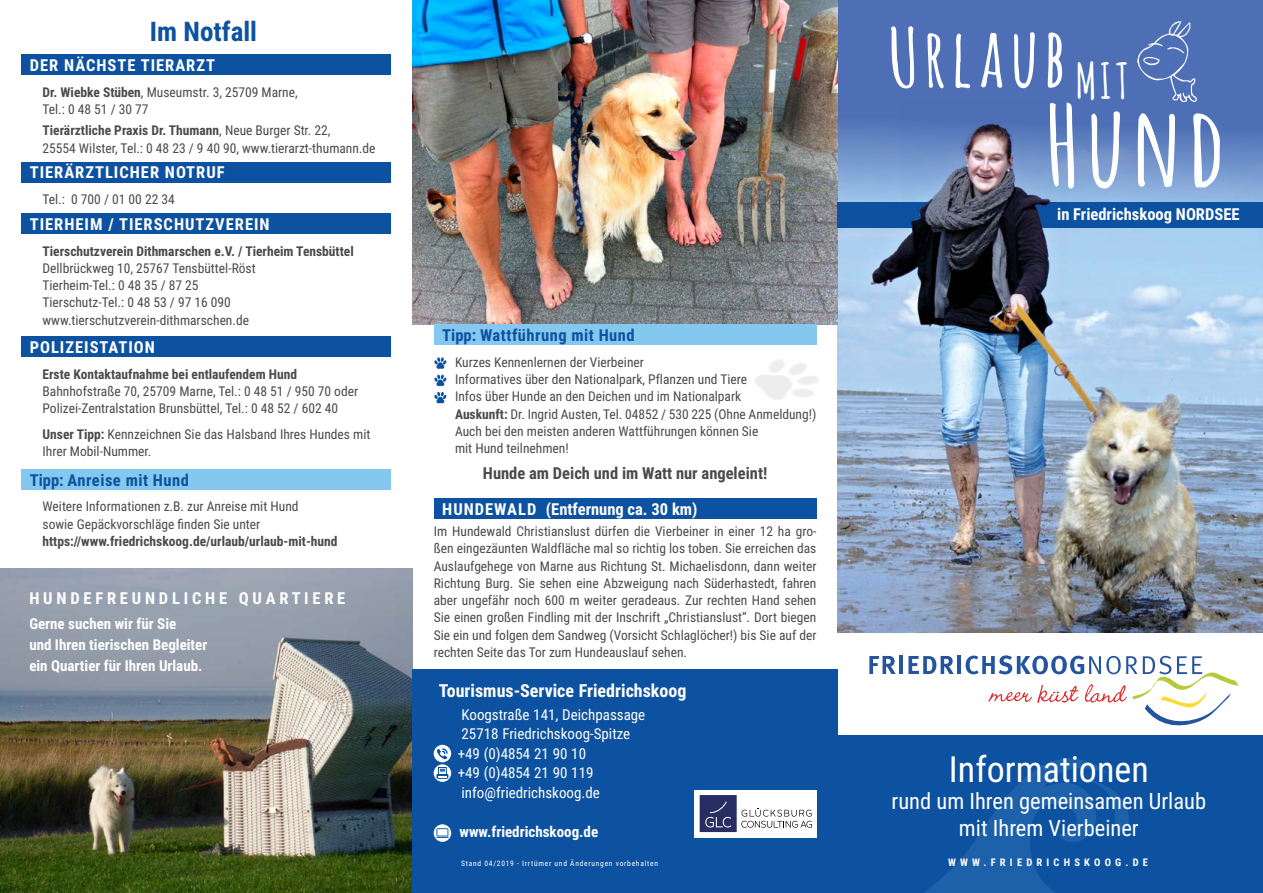
<style>
.page{position:relative;width:1263px;height:893px;background:#fff}
.page>*{position:absolute;margin:0;border:0;box-sizing:border-box;transform-origin:0 0}
.t1{font:700 111px "Amatic";color:#fff}
.t2{font:700 80.55px "Amatic";letter-spacing:.1em;color:#fff}
.t3{font:36px "Roboto Condensed";color:#fff}
.t4{font:700 27px "Roboto Condensed";color:#0d52a0}
.t5{font:22.5px/27px "Roboto Condensed";color:#fff;text-align:center}
.t6{font:700 18px "Roboto Condensed";color:#fff}
.t7{font:700 16.5px "Roboto Condensed";letter-spacing:.06em;color:#fff}
.t8{font:700 16.5px "Roboto Condensed";color:#fff}
.t9{font:700 16.5px "Roboto Condensed";letter-spacing:.03em;color:#0d52a0}
.t10{font:700 16.5px "Roboto Condensed";color:#4a4a49}
.t11{font:15px/19.5px "Roboto Condensed";color:#fff}
.t12{font:700 15px/21px "Roboto Condensed";color:#fff}
.t13{font:13.5px/17.2px "Roboto Condensed";color:#4a4a49}
.t14{font:700 13.5px "Roboto Condensed";color:#4a4a49}
.t15{font:700 10.5px "Roboto Condensed";letter-spacing:.4em;color:#fff}
.t16{font:7.5px "Roboto Condensed";letter-spacing:.1em;color:#fff}
.s1{font-weight:700}
</style>
<div class="page">
<img style="left:0;top:568px;width:412px;height:325px">
<img style="left:838px;top:233px;width:425px;height:400px">
<svg style="left:869px;top:656px;width:27px;height:18px"></svg>
<hr style="left:899px;top:656px;width:4px;height:18px;background:#23549d">
<svg style="left:908px;top:656px;width:46px;height:18px"></svg>
<hr style="left:957px;top:656px;width:4px;height:18px;background:#23549d">
<svg style="left:965px;top:655px;width:273px;height:71px"></svg>
<div style="left:838px;top:736px;width:425px;height:157px;background:#0d52a0"></div>
<svg style="left:925px;top:759px;width:204px;height:134px"></svg>
<svg style="left:838px;top:0;width:425px;height:233px;background:#5b7dbd"></svg>
<img style="left:412px;top:0;width:426px;height:325px">
<div style="left:434px;top:498px;width:382px;height:21px;background:#0d52a0"></div>
<div style="left:412px;top:669px;width:426px;height:224px;background:#0d52a0"></div>
<div style="left:21px;top:54px;width:370px;height:21px;background:#0d52a0"></div>
<div style="left:21px;top:162px;width:370px;height:20px;background:#0d52a0"></div>
<div style="left:21px;top:213px;width:370px;height:21px;background:#0d52a0"></div>
<div style="left:21px;top:336px;width:370px;height:21px;background:#0d52a0"></div>
<div style="left:838px;top:202px;width:425px;height:26px;background:#0d52a0"></div>
<img style="left:901px;top:102px;width:166px;height:228px">
<svg style="left:755px;top:359px;width:64px;height:41px"></svg>
<div style="left:434px;top:324px;width:382px;height:21px;background:#85c8ef"></div>
<svg style="left:1137px;top:21px;width:60px;height:81px;background:#607ebc"></svg>
<svg style="left:434px;top:357px;width:12px;height:29px"></svg>
<svg style="left:434px;top:392px;width:12px;height:11px"></svg>
<svg style="left:434px;top:764px;width:17px;height:18px"></svg>
<svg style="left:438px;top:767px;width:8px;height:2px"></svg>
<svg style="left:437px;top:769px;width:10px;height:10px"></svg>
<div style="left:434px;top:745px;width:17px;height:17px;background:#fff;border-radius:50%"></div>
<svg style="left:436px;top:748px;width:12px;height:12px"></svg>
<div style="left:434px;top:824px;width:17px;height:18px;background:#fff;border-radius:50%"></div>
<svg style="left:436px;top:828px;width:13px;height:10px"></svg>
<div style="left:21px;top:469px;width:370px;height:21px;background:#85c8ef"></div>
<div style="left:694px;top:790px;width:123px;height:47px;background:#fff"></div>
<svg style="left:700px;top:795px;width:112px;height:37px"></svg>
<h3 class="t4" style="left:150px;top:12px;width:109px">Im Notfall</h3>
<p class="t7" style="left:30px;top:53px;width:187px">DER NÄCHSTE TIERARZT</p>
<p class="t13" style="left:43px;top:83px;width:257px"><span class="s1">Dr. Wiebke Stüben</span>, Museumstr. 3, 25709 Marne,<br>Tel.: 0 48 51 / 30 77</p>
<p class="t13" style="left:43px;top:121px;width:335px"><span class="s1">Tierärztliche Praxis Dr. Thumann</span>, Neue Burger Str. 22,<br>25554 Wilster, Tel.: 0 48 23 / 9 40 90, www.tierarzt-thumann.de</p>
<p class="t7" style="left:30px;top:161px;width:196px">TIERÄRZTLICHER NOTRUF</p>
<p class="t13" style="left:43px;top:190px;width:134px">Tel.: 0 700 / 01 00 22 34</p>
<p class="t7" style="left:30px;top:212px;width:241px">TIERHEIM / TIERSCHUTZVEREIN</p>
<p class="t14" style="left:43px;top:241px;width:313px">Tierschutzverein Dithmarschen e.V. / Tierheim Tensbüttel</p>
<p class="t13" style="left:43px;top:259px;width:215px">Dellbrückweg 10, 25767 Tensbüttel-Röst Tierheim-Tel.: 0 48 35 / 87 25<br>Tierschutz-Tel.: 0 48 53 / 97 16 090 www.tierschutzverein-dithmarschen.de</p>
<p class="t7" style="left:30px;top:335px;width:127px">POLIZEISTATION</p>
<p class="t14" style="left:43px;top:364px;width:256px">Erste Kontaktaufnahme bei entlaufendem Hund</p>
<p class="t13" style="left:43px;top:382px;width:317px">Bahnhofstraße 70, 25709 Marne, Tel.: 0 48 51 / 950 70 oder<br>Polizei-Zentralstation Brunsbüttel, Tel.: 0 48 52 / 602 40</p>
<p class="t13" style="left:43px;top:425px;width:329px"><span class="s1">Unser Tipp:</span> Kennzeichnen Sie das Halsband Ihres Hundes mit<br>Ihrer Mobil-Nummer.</p>
<p class="t9" style="left:30px;top:468px;width:161px">Tipp: Anreise mit Hund</p>
<p class="t13" style="left:43px;top:497px;width:258px">Weitere Informationen z.B. zur Anreise mit Hund sowie Gepäckvorschläge finden Sie unter</p>
<p class="t14" style="left:43px;top:532px;width:296px">https://www.friedrichskoog.de/urlaub/urlaub-mit-hund</p>
<p class="t7" style="left:29px;top:587px;width:318px">H U N D E F R E U N D L I C H E Q U A R T I E R E</p>
<p class="t12" style="left:29px;top:613px;width:180px">Gerne suchen wir für Sie<br>und Ihren tierischen Begleiter ein Quartier für Ihren Urlaub.</p>
<p class="t9" style="left:442px;top:324px;width:194px">Tipp: Wattführung mit Hund</p>
<p class="t13" style="left:455px;top:353px;width:363px">Kurzes Kennenlernen der Vierbeiner<br>Informatives über den Nationalpark, Pflanzen und Tiere<br>Infos über Hunde an den Deichen und im Nationalpark<br><span class="s1">Auskunft:</span> Dr. Ingrid Austen, Tel. 04852 / 530 225 (Ohne Anmeldung!)<br>Auch bei den meisten anderen Wattführungen können Sie<br>mit Hund teilnehmen!</p>
<p class="t10" style="left:483px;top:461px;width:286px">Hunde am Deich und im Watt nur angeleint!</p>
<p class="t8" style="left:442px;top:497px;width:257px">HUNDEWALD (Entfernung ca. 30 km)</p>
<p class="t13" style="left:434px;top:522px;width:384px;text-align:justify">Im Hundewald Christianslust dürfen die Vierbeiner in einer 12 ha gro&shy;ßen eingezäunten Waldfläche mal so richtig los toben. Sie erreichen das Auslaufgehege von Marne aus Richtung St. Michaelisdonn, dann weiter Richtung Burg. Sie sehen eine Abzweigung nach Süderhastedt, fahren aber ungefähr noch 600 m weiter geradeaus. Zur rechten Hand sehen Sie einen großen Findling mit der Inschrift „Christianslust“. Dort biegen Sie ein und folgen dem Sandweg (Vorsicht Schlaglöcher!) bis Sie auf der rechten Seite das Tor zum Hundeauslauf sehen.</p>
<h3 class="t6" style="left:439px;top:678px;width:249px">Tourismus-Service Friedrichskoog</h3>
<p class="t11" style="left:458px;top:704px;width:189px">Koogstraße 141, Deichpassage<br>25718 Friedrichskoog-Spitze +49 (0)4854 21 90 10<br>+49 (0)4854 21 90 119 info@friedrichskoog.de</p>
<p class="t12" style="left:459px;top:820px;width:140px">www.friedrichskoog.de</p>
<p class="t16" style="left:461px;top:858px;width:198px">Stand 04/2019 - Irrtümer und Änderungen vorbehalten</p>
<h2 class="t2" style="left:889px;top:0;width:239px">Urlaub <sub>MIT</sub></h2>
<h1 class="t1" style="left:1047px;top:67px;width:178px">Hund</h1>
<p class="t8" style="left:1057px;top:202px;width:184px">in Friedrichskoog NORDSEE</p>
<h3 class="t3" style="left:949px;top:744px;width:201px">Informationen</h3>
<h3 class="t5" style="left:891px;top:787px;width:316px">rund um Ihren gemeinsamen Urlaub mit Ihrem Vierbeiner</h3>
<p class="t15" style="left:948px;top:855px;width:202px">WWW.FRIEDRICHSKOOG.DE</p>
</div>
